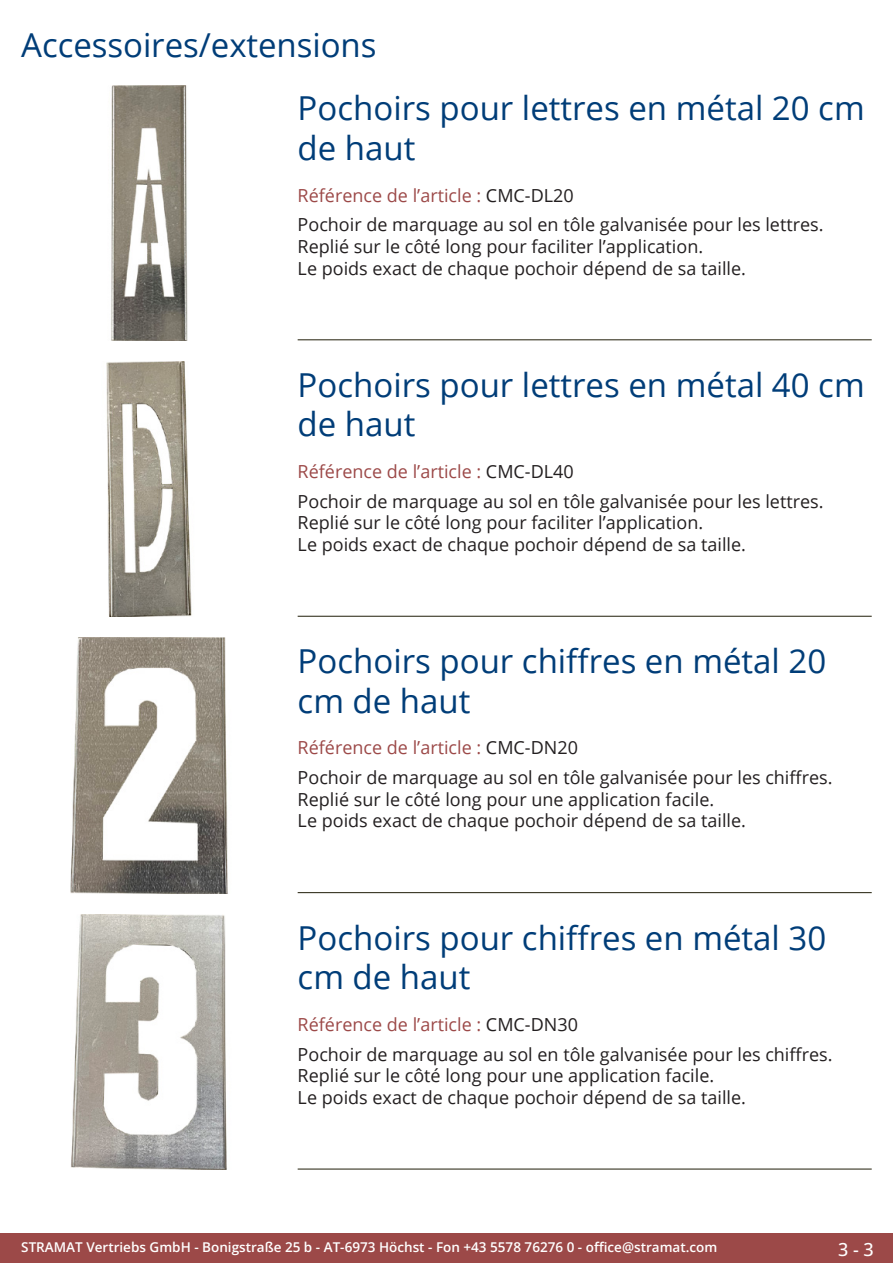
<style>
.page{position:relative;width:893px;height:1263px;background:#fff}
.page>*{position:absolute;margin:0;border:0;box-sizing:border-box;transform-origin:0 0}
.Produkttitel{font:33px/39.6px "Open Sans";color:#003d78}
.RastTitel{font:33px "Open Sans";color:#003d78}
.Beschreibung_Text{font:18px/21.6px "Open Sans";color:#231f20}
.TechDaten_Überschrif{font:18px "Open Sans";color:#9c4948}
.t1{font:500 18px "Open Sans";color:#fff}
.t2{font:600 13.5px "Open Sans";color:#fff}
.s1{color:#231f20}
</style>
<div class="page">
<div style="left:0;top:1233px;width:893px;height:30px;background:#9c4948"></div>
<hr style="left:298px;top:340px;width:574px;height:1px;background:#201d08">
<hr style="left:298px;top:616px;width:574px;height:1px;background:#201d08">
<hr style="left:298px;top:892px;width:574px;height:1px;background:#201d08">
<hr style="left:298px;top:1169px;width:574px;height:1px;background:#201d08">
<img style="left:111px;top:85px;width:77px;height:255px">
<img style="left:106px;top:361px;width:86px;height:256px">
<img style="left:70px;top:638px;width:158px;height:255px">
<img style="left:71px;top:914px;width:156px;height:255px">
<p class="RastTitel" style="left:21px;top:22px;width:357px">Accessoires/extensions</p>
<p class="Produkttitel" style="left:298px;top:88px;width:568px">Pochoirs pour lettres en métal 20 cm de haut</p>
<p class="TechDaten_Überschrif" style="left:298px;top:183px;width:278px">Référence de l’article : <span class="s1">CMC-DL20</span></p>
<p class="Beschreibung_Text" style="left:298px;top:214px;width:527px">Pochoir de marquage au sol en tôle galvanisée pour les lettres.<br>Replié sur le côté long pour faciliter l’application.<br>Le poids exact de chaque pochoir dépend de sa taille.</p>
<p class="Produkttitel" style="left:298px;top:364px;width:568px">Pochoirs pour lettres en métal 40 cm de haut</p>
<p class="TechDaten_Überschrif" style="left:298px;top:459px;width:278px">Référence de l’article : <span class="s1">CMC-DL40</span></p>
<p class="Beschreibung_Text" style="left:298px;top:490px;width:527px">Pochoir de marquage au sol en tôle galvanisée pour les lettres.<br>Replié sur le côté long pour faciliter l’application.<br>Le poids exact de chaque pochoir dépend de sa taille.</p>
<p class="Produkttitel" style="left:298px;top:640px;width:530px">Pochoirs pour chiffres en métal 20 cm de haut</p>
<p class="TechDaten_Überschrif" style="left:298px;top:735px;width:282px">Référence de l’article : <span class="s1">CMC-DN20</span></p>
<p class="Beschreibung_Text" style="left:298px;top:766px;width:536px">Pochoir de marquage au sol en tôle galvanisée pour les chiffres.<br>Replié sur le côté long pour une application facile.<br>Le poids exact de chaque pochoir dépend de sa taille.</p>
<p class="Produkttitel" style="left:298px;top:917px;width:530px">Pochoirs pour chiffres en métal 30 cm de haut</p>
<p class="TechDaten_Überschrif" style="left:298px;top:1012px;width:282px">Référence de l’article : <span class="s1">CMC-DN30</span></p>
<p class="Beschreibung_Text" style="left:298px;top:1043px;width:536px">Pochoir de marquage au sol en tôle galvanisée pour les chiffres.<br>Replié sur le côté long pour une application facile.<br>Le poids exact de chaque pochoir dépend de sa taille.</p>
<p class="t2" style="left:21px;top:1238px;width:698px">STRAMAT Vertriebs GmbH - Bonigstraße 25 b - AT-6973 Höchst - Fon +43 5578 76276 0 - office@stramat.com</p>
<p class="t1" style="left:838px;top:1237px;width:37px">3 - 3</p>
</div>
